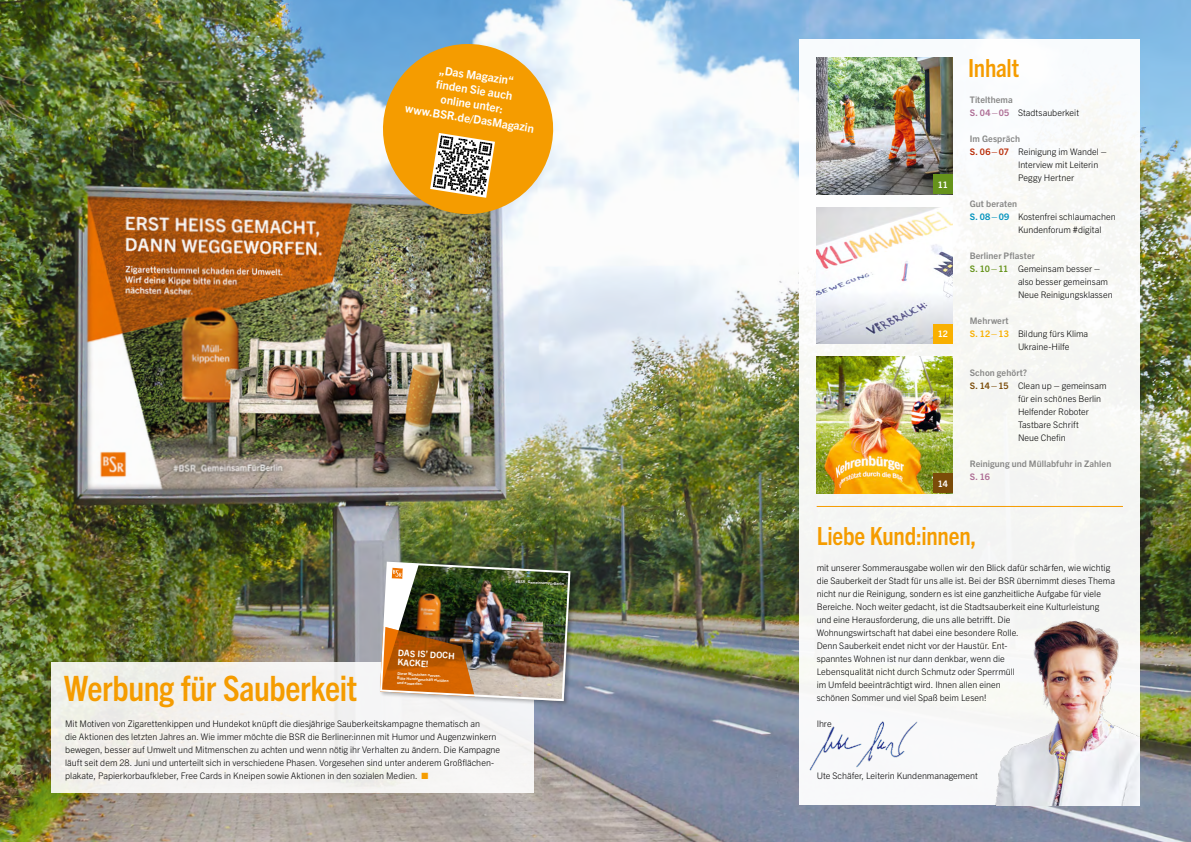
<style>
.page{position:relative;width:1191px;height:842px;background:#fff}
.page>*{position:absolute;margin:0;border:0;box-sizing:border-box;transform-origin:0 0}
.t1{font:700 condensed 35px "Trade Gothic Next LT Pro";letter-spacing:-.01em;color:#f59c00}
.t2{font:700 condensed 25px "Trade Gothic Next LT Pro";letter-spacing:-.01em;color:#f59c00}
.t3{font:700 11.5px/14.5px "Trade Gothic Next LT Pro";color:#fff;text-align:center}
.t4{font:300 9px/13px "Trade Gothic Next LT Pro";color:#000}
.t5{font:700 9px "Trade Gothic Next LT Pro";letter-spacing:.01em;color:#878786}
.t6{font:700 9px/9.4px "Trade Gothic Next SR Pro";color:#fff}
.t7{font:700 9px "Trade Gothic Next LT Pro";color:#fff}
.t8{font:700 9px "Trade Gothic Next LT Pro";color:#ad6c94}
.t9{font:700 3.9px/4.6px "Trade Gothic Next SR Pro";color:#fff}
.s1{color:#f59c00}
.s2{font-weight:700;color:#878786}
.s3{font-weight:700;color:#ad6c94}
.s4{font-weight:700;color:#b92b06}
.s5{font-weight:700;color:#0092bd}
.s6{font-weight:700;color:#66931b}
.s7{font-weight:700;color:#f9b000}
.s8{font-weight:700;color:#7b4c09}
</style>
<div class="page">
<img style="left:0;top:0;width:1191px;height:842px">
<div style="left:51px;top:662px;width:482px;height:130px;background:#f4f3f2"></div>
<div style="left:799px;top:40px;width:341px;height:765px;background:#f7f8f5"></div>
<img style="left:995px;top:620px;width:145px;height:185px">
<img style="left:809px;top:721px;width:109px;height:50px">
<hr style="left:816px;top:506px;width:307px;height:1px;background:#f59c00">
<img style="left:816px;top:58px;width:136px;height:136px">
<img style="left:816px;top:207px;width:136px;height:137px">
<img style="left:816px;top:357px;width:136px;height:136px">
<div style="left:933px;top:174px;width:19px;height:20px;background:#66931b"></div>
<div style="left:933px;top:324px;width:19px;height:20px;background:#f9b000"></div>
<div style="left:933px;top:473px;width:19px;height:20px;background:#7b4c09"></div>
<svg style="left:373px;top:34px;width:190px;height:190px;background:#d7ae5d"></svg>
<div style="left:378px;top:560px;width:197px;height:146px;background:#000;opacity:.3"></div>
<img style="left:379px;top:561px;width:192px;height:141px">
<p class="t3" style="left:413px;top:57px;width:132px;rotate:9deg">„Das Magazin“<br>fi nden Sie auch<br>online unter: www.BSR.de/DasMagazin</p>
<p class="t9" style="left:516px;top:579px;width:50px;rotate:3deg">#BSR_GemeinsamFürBerlin</p>
<p class="t6" style="left:398px;top:647px;width:58px;rotate:3deg">DAS IS’ DOCH<br>KACKE!</p>
<p class="t9" style="left:398px;top:671px;width:53px;rotate:3deg">Diese Würstchen nerven.<br>Bitte Hundegeschäft eintüten und einwerfen.</p>
<h1 class="t1" style="left:64px;top:664px;width:295px">Werbung für Sauberkeit</h1>
<p class="t4" style="left:65px;top:717px;width:436px">Mit Motiven von Zigarettenkippen und Hundekot knüpft die diesjährige Sauberkeitskampagne thematisch an<br>die Aktionen des letzten Jahres an. Wie immer möchte die BSR die Berliner:innen mit Humor und Augenzwinkern bewegen, besser auf Umwelt und Mitmenschen zu achten und wenn nötig ihr Verhalten zu ändern. Die Kampagne läuft seit dem 28. Juni und unterteilt sich in verschiedene Phasen. Vorgesehen sind unter anderem Großflächen&shy;plakate, Papierkorbaufkleber, Free Cards in Kneipen sowie Aktionen in den sozialen Medien. <span class="s1">■</span></p>
<p class="t7" style="left:937px;top:178px;width:12px">11</p>
<p class="t7" style="left:937px;top:328px;width:12px">12</p>
<p class="t7" style="left:937px;top:477px;width:12px">14</p>
<h2 class="t2" style="left:968px;top:51px;width:53px">Inhalt</h2>
<p class="t4" style="left:969px;top:93px;width:111px"><span class="s2">Titelthema<br></span><span class="s3">S. 04–05</span> Stadtsauberkeit</p>
<p class="t5" style="left:969px;top:132px;width:52px">Im Gespräch</p>
<p class="t4" style="left:969px;top:145px;width:138px"><span class="s4">S. 06–07</span> Reinigung im Wandel –</p>
<p class="t4" style="left:1018px;top:158px;width:82px">Interview mit Leiterin</p>
<p class="t4" style="left:1018px;top:171px;width:58px">Peggy Hertner</p>
<p class="t5" style="left:969px;top:197px;width:49px">Gut beraten</p>
<p class="t4" style="left:969px;top:210px;width:147px"><span class="s5">S. 08–09</span> Kostenfrei schlaumachen</p>
<p class="t4" style="left:1018px;top:223px;width:85px">Kundenforum #digital</p>
<p class="t5" style="left:969px;top:249px;width:67px">Berliner Pflaster</p>
<p class="t4" style="left:969px;top:262px;width:132px"><span class="s6">S. 10–11</span> Gemeinsam besser –</p>
<p class="t4" style="left:1018px;top:275px;width:92px">also besser gemeinsam</p>
<p class="t4" style="left:1018px;top:288px;width:96px">Neue Reinigungsklassen</p>
<p class="t5" style="left:969px;top:314px;width:40px">Mehrwert</p>
<p class="t4" style="left:969px;top:327px;width:120px"><span class="s7">S. 12–13</span> Bildung fürs Klima</p>
<p class="t4" style="left:1018px;top:340px;width:53px">Ukraine-Hilfe</p>
<p class="t5" style="left:969px;top:366px;width:59px">Schon gehört?</p>
<p class="t4" style="left:969px;top:379px;width:138px"><span class="s8">S. 14–15</span> Clean up – gemeinsam</p>
<p class="t4" style="left:1018px;top:392px;width:85px">für ein schönes Berlin</p>
<p class="t4" style="left:1018px;top:405px;width:72px">Helfender Roboter</p>
<p class="t4" style="left:1018px;top:418px;width:62px">Tastbare Schrift</p>
<p class="t4" style="left:1018px;top:431px;width:49px">Neue Chefin</p>
<p class="t5" style="left:969px;top:457px;width:143px">Reinigung und Müllabfuhr in Zahlen</p>
<p class="t8" style="left:969px;top:470px;width:22px">S. 16</p>
<h2 class="t2" style="left:816px;top:519px;width:161px">Liebe Kund:innen,</h2>
<p class="t4" style="left:816px;top:561px;width:300px">mit unserer Sommerausgabe wollen wir den Blick dafür schärfen, wie wichtig die Sauberkeit der Stadt für uns alle ist. Bei der BSR übernimmt dieses Thema nicht nur die Reinigung, sondern es ist eine ganzheitliche Aufgabe für viele Bereiche. Noch weiter gedacht, ist die Stadtsauberkeit eine Kulturleistung und eine Herausforderung, die uns alle betrifft. Die<br>Wohnungswirtschaft hat dabei eine besondere Rolle.<br>Denn Sauberkeit endet nicht vor der Haustür. Ent-<br>spanntes Wohnen ist nur dann denkbar, wenn die<br>Lebensqualität nicht durch Schmutz oder Sperrmüll<br>im Umfeld beeinträchtigt wird. Ihnen allen einen<br>schönen Sommer und viel Spaß beim Lesen!</p>
<p class="t4" style="left:816px;top:717px;width:16px">Ihre</p>
<p class="t4" style="left:816px;top:769px;width:163px">Ute Schäfer, Leiterin Kundenmanagement</p>
</div>
